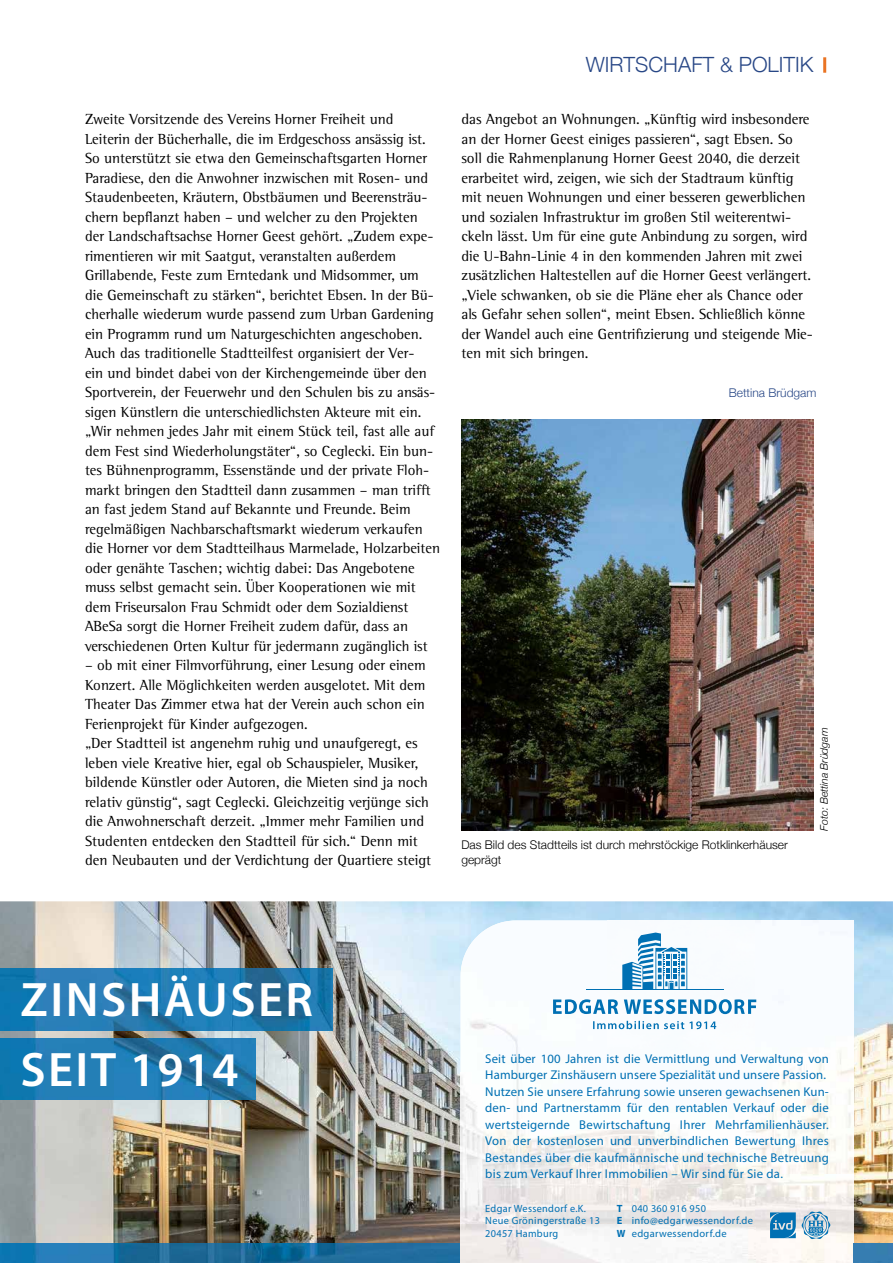
<style>
.page{position:relative;width:893px;height:1263px;background:#fff}
.page>*{position:absolute;margin:0;border:0;box-sizing:border-box;transform-origin:0 0}
.t1{font:600 48.6px/70.5px "Myriad Pro";letter-spacing:.05em;color:#fff}
.t2{font:300 21px "Helvetica Neue";color:#284786}
.t3{font:15px/19.5px "Rotis Semi Serif Std";color:#000}
.t4{font:12.75px/16.5px "Myriad Pro";letter-spacing:.01em;color:#0070b3}
.t5{font:300 12px/15px "Helvetica Neue";color:#000}
.t6{font:300 12px "Helvetica Neue";color:#284786}
.t7{font:10.5px/12.6px "Myriad Pro";letter-spacing:.03em;color:#0070b3}
.t8{font:italic 300 10.5px "Helvetica Neue";letter-spacing:-.005em;color:#000}
.s1{font-weight:700}
</style>
<div class="page">
<hr style="left:823px;top:57px;width:3px;height:16px;background:#ea7424">
<img style="left:0;top:901px;width:893px;height:343px">
<img style="left:0;top:1244px;width:461px;height:19px">
<img style="left:461px;top:920px;width:392px;height:343px">
<svg style="left:553px;top:999px;width:203px;height:15px"></svg>
<svg style="left:593px;top:1021px;width:123px;height:8px"></svg>
<hr style="left:586px;top:990px;width:138px;height:1px;background:#0070b3">
<svg style="left:622px;top:932px;width:65px;height:58px"></svg>
<img style="left:853px;top:1244px;width:40px;height:19px">
<svg style="left:770px;top:1212px;width:26px;height:26px"></svg>
<svg style="left:802px;top:1211px;width:28px;height:28px"></svg>
<img style="left:0;top:969px;width:333px;height:61px">
<img style="left:0;top:1038px;width:255px;height:62px">
<img style="left:461px;top:420px;width:352px;height:410px">
<p class="t3" style="left:85px;top:109px;width:357px">Zweite Vorsitzende des Vereins Horner Freiheit und Leiterin der Bücherhalle, die im Erdgeschoss ansässig ist.<br>So unterstützt sie etwa den Gemeinschaftsgarten Horner Paradiese, den die Anwohner inzwischen mit Rosen- und Staudenbeeten, Kräutern, Obstbäumen und Beerensträu&shy;chern bepflanzt haben – und welcher zu den Projekten der Landschaftsachse Horner Geest gehört. „Zudem expe&shy;rimentieren wir mit Saatgut, veranstalten außerdem Grillabende, Feste zum Erntedank und Midsommer, um die Gemeinschaft zu stärken“, berichtet Ebsen. In der Bü&shy;cherhalle wiederum wurde passend zum Urban Gardening ein Programm rund um Naturgeschichten angeschoben.<br>Auch das traditionelle Stadtteilfest organisiert der Ver-<br>ein und bindet dabei von der Kirchengemeinde über den Sportverein, der Feuerwehr und den Schulen bis zu ansäs&shy;sigen Künstlern die unterschiedlichsten Akteure mit ein. „Wir nehmen jedes Jahr mit einem Stück teil, fast alle auf dem Fest sind Wiederholungstäter“, so Ceglecki. Ein bun&shy;tes Bühnenprogramm, Essenstände und der private Floh&shy;markt bringen den Stadtteil dann zusammen – man trifft an fast jedem Stand auf Bekannte und Freunde. Beim regelmäßigen Nachbarschaftsmarkt wiederum verkaufen die Horner vor dem Stadtteilhaus Marmelade, Holzarbeiten oder genähte Taschen; wichtig dabei: Das Angebotene muss selbst gemacht sein. Über Kooperationen wie mit dem Friseursalon Frau Schmidt oder dem Sozialdienst ABeSa sorgt die Horner Freiheit zudem dafür, dass an verschiedenen Orten Kultur für jedermann zugänglich ist</p>
<p class="t3" style="left:85px;top:655px;width:348px">– ob mit einer Filmvorführung, einer Lesung oder einem Konzert. Alle Möglichkeiten werden ausgelotet. Mit dem Theater Das Zimmer etwa hat der Verein auch schon ein Ferienprojekt für Kinder aufgezogen.<br>„Der Stadtteil ist angenehm ruhig und unaufgeregt, es leben viele Kreative hier, egal ob Schauspieler, Musiker, bildende Künstler oder Autoren, die Mieten sind ja noch relativ günstig“, sagt Ceglecki. Gleichzeitig verjünge sich die Anwohnerschaft derzeit. „Immer mehr Familien und Studenten entdecken den Stadtteil für sich.“ Denn mit den Neubauten und der Verdichtung der Quartiere steigt</p>
<h2 class="t2" style="left:586px;top:48px;width:229px">WIRTSCHAFT &amp; POLITIK</h2>
<p class="t3" style="left:461px;top:109px;width:353px">das Angebot an Wohnungen. „Künftig wird insbesondere an der Horner Geest einiges passieren“, sagt Ebsen. So soll die Rahmenplanung Horner Geest 2040, die derzeit erarbeitet wird, zeigen, wie sich der Stadtraum künftig mit neuen Wohnungen und einer besseren gewerblichen und sozialen Infrastruktur im großen Stil weiterentwi&shy;ckeln lässt. Um für eine gute Anbindung zu sorgen, wird die U-Bahn-Linie 4 in den kommenden Jahren mit zwei zusätzlichen Haltestellen auf die Horner Geest verlängert. „Viele schwanken, ob sie die Pläne eher als Chance oder als Gefahr sehen sollen“, meint Ebsen. Schließlich könne der Wandel auch eine Gentrifizierung und steigende Mie&shy;ten mit sich bringen.</p>
<p class="t6" style="left:729px;top:383px;width:89px">Bettina Brüdgam</p>
<p class="t5" style="left:461px;top:837px;width:328px">Das Bild des Stadtteils ist durch mehrstöckige Rotklinkerhäuser geprägt</p>
<p class="t8" style="left:816px;top:830px;width:104px;rotate:-90deg">Foto: Bettina Brüdgam</p>
<h1 class="t1" style="left:20px;top:963px;width:294px">ZINSHÄUSER<br>SEIT 1914</h1>
<p class="t4" style="left:485px;top:1050px;width:345px">Seit über 100 Jahren ist die Vermittlung und Verwaltung von Hamburger Zinshäusern unsere Spezialität und unsere Passion.<br>Nutzen Sie unsere Erfahrung sowie unseren gewachsenen Kun&shy;den- und Partnerstamm für den rentablen Verkauf oder die wertsteigernde Bewirtschaftung Ihrer Mehrfamilienhäuser.<br>Von der kostenlosen und unverbindlichen Bewertung Ihres Bestandes über die kaufmännische und technische Betreuung bis zum Verkauf Ihrer Immobilien – Wir sind für Sie da.</p>
<p class="t7" style="left:485px;top:1201px;width:116px">Edgar Wessendorf e.K.<br>Neue Gröningerstraße 13<br>20457 Hamburg</p>
<p class="t7" style="left:617px;top:1201px;width:138px"><span class="s1">T</span> 040 360 916 950<br><span class="s1">E</span> info@edgarwessendorf.de<br><span class="s1">W</span> edgarwessendorf.de</p>
</div>
